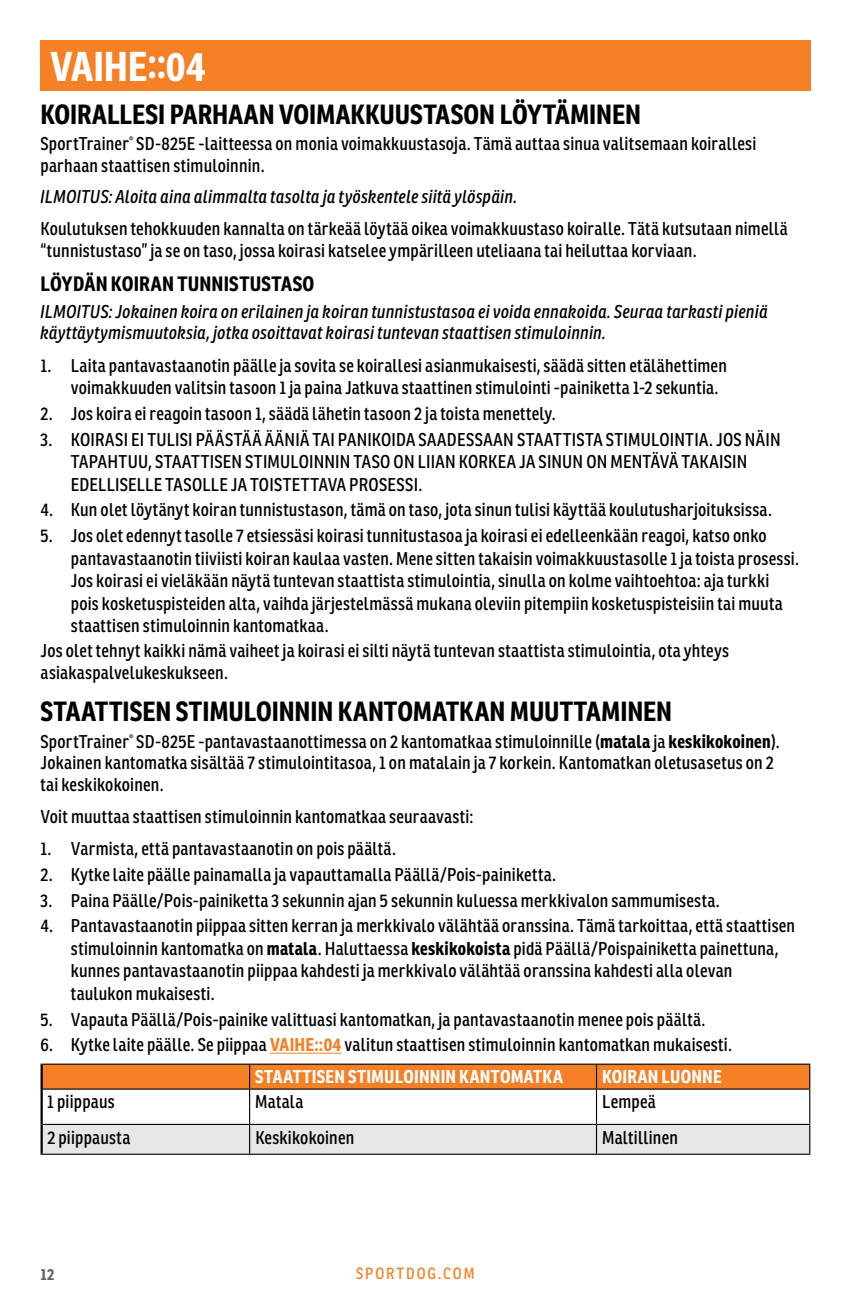
<style>
.page{position:relative;width:851px;height:1296px;background:#fff}
.page>*{position:absolute;margin:0;border:0;box-sizing:border-box;transform-origin:0 0}
.t1{font:700 40.5px "Ronnia Cond";letter-spacing:-.01em;color:#fff}
.t2{font:700 27px "Ronnia Cond";letter-spacing:-.005em;color:#000}
.t3{font:700 20.25px "Ronnia Cond";letter-spacing:.01em;color:#000}
.t4{font:18px/22.5px "Ronnia Cond";letter-spacing:.015em;color:#000}
.t5{font:italic 18px/21.6px "Ronnia Cond";letter-spacing:.015em;color:#000}
.t6{font:700 18px "Ronnia Cond";letter-spacing:.01em;color:#fff}
.t7{font:15.75px "Ronnia Cond";letter-spacing:.12em;color:#f58025}
.t8{font:700 15.75px "Ronnia Cond";color:#636466}
.s1{font-weight:700}
.s2{font-weight:700;color:#f58025}
.s3{font-weight:700;color:#fff}
</style>
<div class="page">
<hr style="left:270px;top:1053px;width:71px;height:1px;background:#f58025">
<div style="left:40px;top:40px;width:771px;height:51px;background:#f58025"></div>
<hr style="left:40px;top:1065px;width:3px;height:24px;background:#000">
<hr style="left:40px;top:1089px;width:3px;height:35px;background:#000">
<hr style="left:40px;top:1124px;width:3px;height:30px;background:#000">
<hr style="left:40px;top:1064px;width:209px;height:1px;background:#000">
<svg style="left:42px;top:1064px;width:768px;height:25px;background:#e87923"></svg>
<hr style="left:43px;top:1089px;width:206px;height:1px;background:#000">
<hr style="left:249px;top:1089px;width:347px;height:1px;background:#000">
<hr style="left:249px;top:1090px;width:1px;height:34px;background:#000">
<hr style="left:596px;top:1089px;width:214px;height:1px;background:#000">
<hr style="left:596px;top:1090px;width:1px;height:34px;background:#000">
<hr style="left:809px;top:1090px;width:1px;height:34px;background:#000">
<svg style="left:42px;top:1124px;width:768px;height:30px;background:#dbdcdc"></svg>
<hr style="left:40px;top:1154px;width:209px;height:1px;background:#000">
<hr style="left:249px;top:1154px;width:347px;height:1px;background:#000">
<hr style="left:596px;top:1154px;width:214px;height:1px;background:#000">
<h1 class="t1" style="left:51px;top:40px;width:156px">VAIHE::04</h1>
<h2 class="t2" style="left:40px;top:96px;width:602px">KOIRALLESI PARHAAN VOIMAKKUUSTASON LÖYTÄMINEN</h2>
<p class="t4" style="left:40px;top:133px;width:717px;line-height:21.6px">SportTrainer<sup>®</sup> SD-825E -laitteessa on monia voimakkuustasoja. Tämä auttaa sinua valitsemaan koirallesi parhaan staattisen stimuloinnin.</p>
<p class="t5" style="left:40px;top:186px;width:478px">ILMOITUS: Aloita aina alimmalta tasolta ja työskentele siitä ylöspäin.</p>
<p class="t4" style="left:40px;top:218px;width:748px;line-height:21.6px">Koulutuksen tehokkuuden kannalta on tärkeää löytää oikea voimakkuustaso koiralle. Tätä kutsutaan nimellä “tunnistustaso” ja se on taso, jossa koirasi katselee ympärilleen uteliaana tai heiluttaa korviaan.</p>
<p class="t3" style="left:40px;top:271px;width:275px">LÖYDÄN KOIRAN TUNNISTUSTASO</p>
<p class="t5" style="left:40px;top:300px;width:729px">ILMOITUS: Jokainen koira on erilainen ja koiran tunnistustasoa ei voida ennakoida. Seuraa tarkasti pieniä käyttäytymismuutoksia, jotka osoittavat koirasi tuntevan staattisen stimuloinnin.</p>
<p class="t4" style="left:71px;top:354px;width:657px;text-indent:-30px">1. Laita pantavastaanotin päälle ja sovita se koirallesi asianmukaisesti, säädä sitten etälähettimen voimakkuuden valitsin tasoon 1 ja paina Jatkuva staattinen stimulointi -painiketta 1-2 sekuntia.</p>
<p class="t4" style="left:40px;top:402px;width:517px">2. Jos koira ei reagoin tasoon 1, säädä lähetin tasoon 2 ja toista menettely.</p>
<p class="t4" style="left:71px;top:428px;width:711px;text-indent:-30px">3. KOIRASI EI TULISI PÄÄSTÄÄ ÄÄNIÄ TAI PANIKOIDA SAADESSAAN STAATTISTA STIMULOINTIA. JOS NÄIN<br>TAPAHTUU, STAATTISEN STIMULOINNIN TASO ON LIIAN KORKEA JA SINUN ON MENTÄVÄ TAKAISIN<br>EDELLISELLE TASOLLE JA TOISTETTAVA PROSESSI.</p>
<p class="t4" style="left:40px;top:499px;width:733px">4. Kun olet löytänyt koiran tunnistustason, tämä on taso, jota sinun tulisi käyttää koulutusharjoituksissa.</p>
<p class="t4" style="left:71px;top:524px;width:729px;text-indent:-30px">5. Jos olet edennyt tasolle 7 etsiessäsi koirasi tunnitustasoa ja koirasi ei edelleenkään reagoi, katso onko pantavastaanotin tiiviisti koiran kaulaa vasten. Mene sitten takaisin voimakkuustasolle 1 ja toista prosessi.<br>Jos koirasi ei vieläkään näytä tuntevan staattista stimulointia, sinulla on kolme vaihtoehtoa: aja turkki pois kosketuspisteiden alta, vaihda järjestelmässä mukana oleviin pitempiin kosketuspisteisiin tai muuta staattisen stimuloinnin kantomatkaa.</p>
<p class="t4" style="left:40px;top:640px;width:690px;line-height:21.6px">Jos olet tehnyt kaikki nämä vaiheet ja koirasi ei silti näytä tuntevan staattista stimulointia, ota yhteys asiakaspalvelukeskukseen.</p>
<h2 class="t2" style="left:40px;top:694px;width:633px">STAATTISEN STIMULOINNIN KANTOMATKAN MUUTTAMINEN</h2>
<p class="t4" style="left:40px;top:730px;width:740px;line-height:21.6px">SportTrainer<sup>®</sup> SD-825E -pantavastaanottimessa on 2 kantomatkaa stimuloinnille (<span class="s1">matala</span> ja <span class="s1">keskikokoinen</span>).<br>Jokainen kantomatka sisältää 7 stimulointitasoa, 1 on matalain ja 7 korkein. Kantomatkan oletusasetus on 2 tai keskikokoinen.</p>
<p class="t4" style="left:41px;top:805px;width:434px">Voit muuttaa staattisen stimuloinnin kantomatkaa seuraavasti:</p>
<p class="t4" style="left:41px;top:837px;width:357px">1. Varmista, että pantavastaanotin on pois päältä.</p>
<p class="t4" style="left:41px;top:863px;width:517px">2. Kytke laite päälle painamalla ja vapauttamalla Päällä/Pois-painiketta.</p>
<p class="t4" style="left:41px;top:889px;width:681px">3. Paina Päälle/Pois-painiketta 3 sekunnin ajan 5 sekunnin kuluessa merkkivalon sammumisesta.</p>
<p class="t4" style="left:71px;top:915px;width:725px;text-indent:-30px">4. Pantavastaanotin piippaa sitten kerran ja merkkivalo välähtää oranssina. Tämä tarkoittaa, että staattisen stimuloinnin kantomatka on <span class="s1">matala</span>. Haluttaessa <span class="s1">keskikokoista</span> pidä Päällä/Poispainiketta painettuna, kunnes pantavastaanotin piippaa kahdesti ja merkkivalo välähtää oranssina kahdesti alla olevan taulukon mukaisesti.</p>
<p class="t4" style="left:41px;top:1008px;width:666px">5. Vapauta Päällä/Pois-painike valittuasi kantomatkan, ja pantavastaanotin menee pois päältä.</p>
<p class="t4" style="left:255px;top:1029px;width:478px;line-height:32.2px;text-indent:-215px">6. Kytke laite päälle. Se piippaa <span class="s2">VAIHE::04</span> valitun staattisen stimuloinnin kantomatkan mukaisesti.<br><span class="s3">STAATTISEN STIMULOINNIN KANTOMATKA</span></p>
<p class="t6" style="left:602px;top:1065px;width:121px">KOIRAN LUONNE</p>
<p class="t4" style="left:47px;top:1091px;width:69px">1 piippaus</p>
<p class="t4" style="left:255px;top:1091px;width:50px">Matala</p>
<p class="t4" style="left:602px;top:1091px;width:55px">Lempeä</p>
<p class="t4" style="left:47px;top:1126px;width:84px">2 piippausta</p>
<p class="t4" style="left:255px;top:1126px;width:101px">Keskikokoinen</p>
<p class="t4" style="left:602px;top:1126px;width:77px">Maltillinen</p>
<p class="t8" style="left:40px;top:1264px;width:16px">12</p>
<p class="t7" style="left:356px;top:1264px;width:120px">SPORTDOG.COM</p>
</div>
